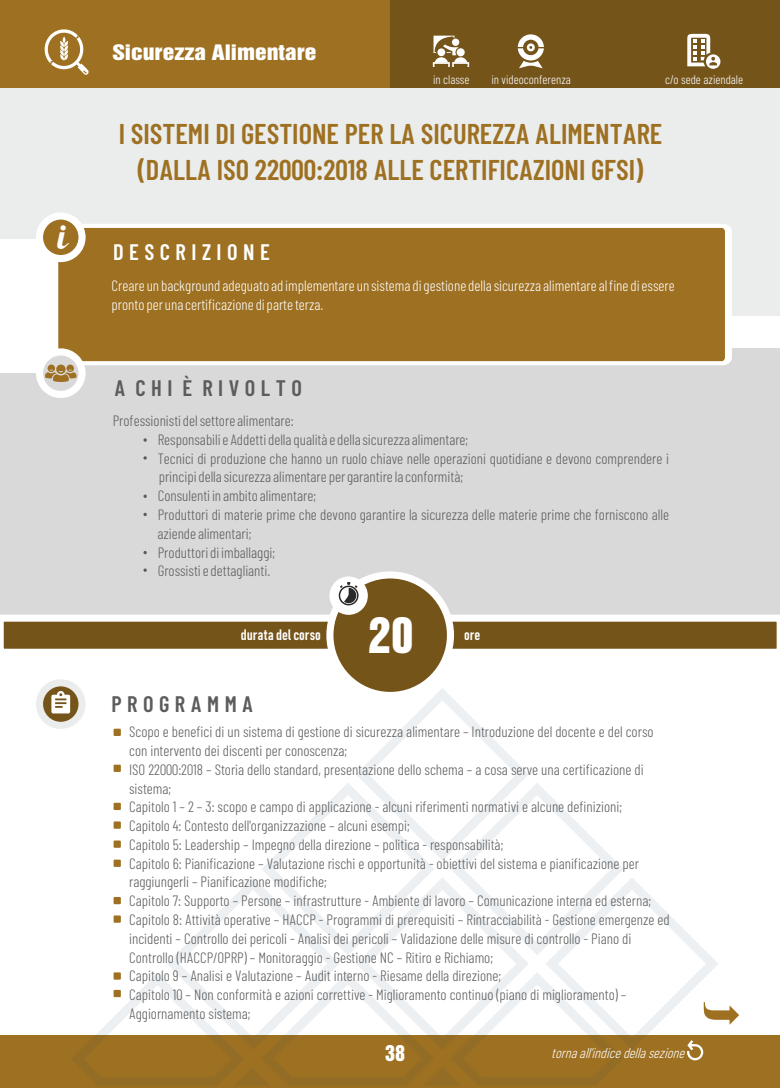
<style>
.page{position:relative;width:780px;height:1088px;background:#fff}
.page>*{position:absolute;margin:0;border:0;box-sizing:border-box;transform-origin:0 0}
.t1{font:45px "Swiss 921 BT Regular A";color:#fff}
.t2{font:33.5px "Lobster 1.3";color:#fff}
.t3{font:600 28.62px/35.9px "Barlow Condensed";color:#9e7021;text-align:center}
.t4{font:600 22.5px "Barlow Condensed";letter-spacing:.245em;color:#5c5c5c}
.t5{font:600 22.5px "Barlow Condensed";letter-spacing:.245em;color:#fff}
.t6{font:20px "Swiss 921 BT Regular A";color:#fff}
.t7{font:19.5px "Swiss 921 BT Regular A";color:#fff;scale:1.22 1}
.t8{font:300 15px/18.8px "Barlow Condensed";color:#5c5c5c}
.t9{font:300 15px/18.8px "Barlow Condensed";color:#fff}
.t10{font:15px "Bahnschrift";color:#fff}
.t11{font:italic 300 14.25px "Barlow Condensed";color:#fff}
.t12{font:300 12.5px "Barlow Condensed";color:#fff}
</style>
<div class="page">
<div style="left:0;top:1035px;width:779px;height:53px;background:#9e7021"></div>
<svg style="left:356px;top:688px;width:173px;height:172px"></svg>
<svg style="left:444px;top:776px;width:179px;height:179px"></svg>
<svg style="left:356px;top:871px;width:179px;height:95px"></svg>
<svg style="left:262px;top:776px;width:179px;height:186px"></svg>
<svg style="left:539px;top:871px;width:179px;height:183px"></svg>
<svg style="left:167px;top:871px;width:179px;height:95px"></svg>
<svg style="left:72px;top:966px;width:558px;height:119px"></svg>
<div style="left:0;top:348px;width:780px;height:287px;background:#d9d9d9"></div>
<svg style="left:0;top:614px;width:780px;height:35px;background:#957b4f"></svg>
<div style="left:0;top:88px;width:780px;height:228px;background:#ebeded"></div>
<div style="left:0;top:239px;width:53px;height:134px;background:#fff"></div>
<div style="left:0;top:0;width:779px;height:88px;background:#9e7021"></div>
<div style="left:390px;top:0;width:389px;height:88px;background:#75541a"></div>
<div style="left:52px;top:223px;width:679px;height:143px;background:#9e7021;border:5px solid #fff;border-radius:6px"></div>
<svg style="left:36px;top:212px;width:50px;height:50px"></svg>
<svg style="left:36px;top:348px;width:50px;height:50px"></svg>
<svg style="left:45px;top:363px;width:31px;height:19px"></svg>
<svg style="left:433px;top:36px;width:36px;height:31px"></svg>
<svg style="left:517px;top:34px;width:27px;height:34px"></svg>
<svg style="left:36px;top:679px;width:50px;height:50px;background:#c1b7a2"></svg>
<svg style="left:51px;top:691px;width:19px;height:22px"></svg>
<div style="left:326px;top:571px;width:128px;height:128px;background:#75541a;border:7px solid #fff;border-radius:50%"></div>
<div style="left:329px;top:576px;width:39px;height:39px;background:#fff;border-radius:50%"></div>
<svg style="left:339px;top:582px;width:19px;height:23px"></svg>
<svg style="left:687px;top:33px;width:33px;height:36px"></svg>
<svg style="left:44px;top:29px;width:45px;height:46px"></svg>
<div style="left:114px;top:729px;width:7px;height:7px;background:#9e7021"></div>
<div style="left:114px;top:765px;width:7px;height:7px;background:#9e7021"></div>
<div style="left:114px;top:803px;width:7px;height:7px;background:#9e7021"></div>
<div style="left:114px;top:821px;width:7px;height:8px;background:#9e7021"></div>
<div style="left:114px;top:859px;width:7px;height:8px;background:#9e7021"></div>
<div style="left:114px;top:840px;width:7px;height:8px;background:#9e7021"></div>
<div style="left:114px;top:897px;width:7px;height:7px;background:#9e7021"></div>
<div style="left:114px;top:972px;width:7px;height:7px;background:#9e7021"></div>
<div style="left:114px;top:990px;width:7px;height:7px;background:#9e7021"></div>
<svg style="left:687px;top:1040px;width:16px;height:20px"></svg>
<svg style="left:703px;top:1002px;width:36px;height:23px"></svg>
<svg style="left:143px;top:438px;width:4px;height:4px"></svg>
<svg style="left:143px;top:456px;width:4px;height:4px"></svg>
<svg style="left:143px;top:513px;width:4px;height:3px"></svg>
<svg style="left:143px;top:494px;width:4px;height:4px"></svg>
<svg style="left:143px;top:551px;width:4px;height:3px"></svg>
<svg style="left:143px;top:568px;width:4px;height:4px"></svg>
<div style="left:114px;top:915px;width:7px;height:8px;background:#9e7021"></div>
<h2 class="t2" style="left:58px;top:224px;width:10px">i</h2>
<p class="t7" style="left:112px;top:45px;width:169px">Sicurezza Alimentare</p>
<p class="t12" style="left:433px;top:72px;width:38px">in classe</p>
<p class="t12" style="left:491px;top:72px;width:81px">in videoconferenza</p>
<p class="t12" style="left:665px;top:72px;width:79px">c/o sede aziendale</p>
<h3 class="t3" style="left:119px;top:115px;width:545px">I SISTEMI DI GESTIONE PER LA SICUREZZA ALIMENTARE (DALLA ISO 22000:2018 ALLE CERTIFICAZIONI GFSI)</h3>
<h3 class="t5" style="left:113px;top:237px;width:158px">DESCRIZIONE</h3>
<p class="t9" style="left:112px;top:275px;width:564px">Creare un background adeguato ad implementare un sistema di gestione della sicurezza alimentare al fine di essere pronto per una certificazione di parte terza.</p>
<h3 class="t4" style="left:115px;top:374px;width:189px">A CHI È RIVOLTO</h3>
<p class="t8" style="left:157px;top:411px;width:513px;text-indent:-45px">Professionisti del settore alimentare:<br>Responsabili e Addetti della qualità e della sicurezza alimentare;<br>Tecnici di produzione che hanno un ruolo chiave nelle operazioni quotidiane e devono comprendere i principi della sicurezza alimentare per garantire la conformità;<br>Consulenti in ambito alimentare;<br>Produttori di materie prime che devono garantire la sicurezza delle materie prime che forniscono alle aziende alimentari;<br>Produttori di imballaggi;<br>Grossisti e dettaglianti.</p>
<h1 class="t1" style="left:368px;top:619px;width:46px">20</h1>
<p class="t10" style="left:241px;top:628px;width:81px">durata del corso</p>
<p class="t10" style="left:464px;top:628px;width:18px">ore</p>
<h3 class="t4" style="left:111px;top:689px;width:143px">PROGRAMMA</h3>
<p class="t8" style="left:129px;top:722px;width:542px">Scopo e benefici di un sistema di gestione di sicurezza alimentare – Introduzione del docente e del corso con intervento dei discenti per conoscenza;<br>ISO 22000:2018 – Storia dello standard, presentazione dello schema – a cosa serve una certificazione di sistema;<br>Capitolo 1 – 2 – 3: scopo e campo di applicazione - alcuni riferimenti normativi e alcune definizioni;<br>Capitolo 4: Contesto dell'organizzazione – alcuni esempi;<br>Capitolo 5: Leadership – Impegno della direzione – politica - responsabilità;<br>Capitolo 6: Pianificazione – Valutazione rischi e opportunità - obiettivi del sistema e pianificazione per raggiungerli – Pianificazione modifiche;<br>Capitolo 7: Supporto – Persone – infrastrutture - Ambiente di lavoro – Comunicazione interna ed esterna; Capitolo 8: Attività operative – HACCP - Programmi di prerequisiti – Rintracciabilità - Gestione emergenze ed incidenti – Controllo dei pericoli - Analisi dei pericoli – Validazione delle misure di controllo - Piano di Controllo (HACCP/OPRP) – Monitoraggio - Gestione NC – Ritiro e Richiamo;<br>Capitolo 9 – Analisi e Valutazione – Audit interno - Riesame della direzione;<br>Capitolo 10 – Non conformità e azioni correttive - Miglioramento continuo (piano di miglioramento) – Aggiornamento sistema;</p>
<h3 class="t6" style="left:385px;top:1045px;width:21px">38</h3>
<p class="t11" style="left:551px;top:1044px;width:139px">tornaall’indicedellasezione</p>
</div>
